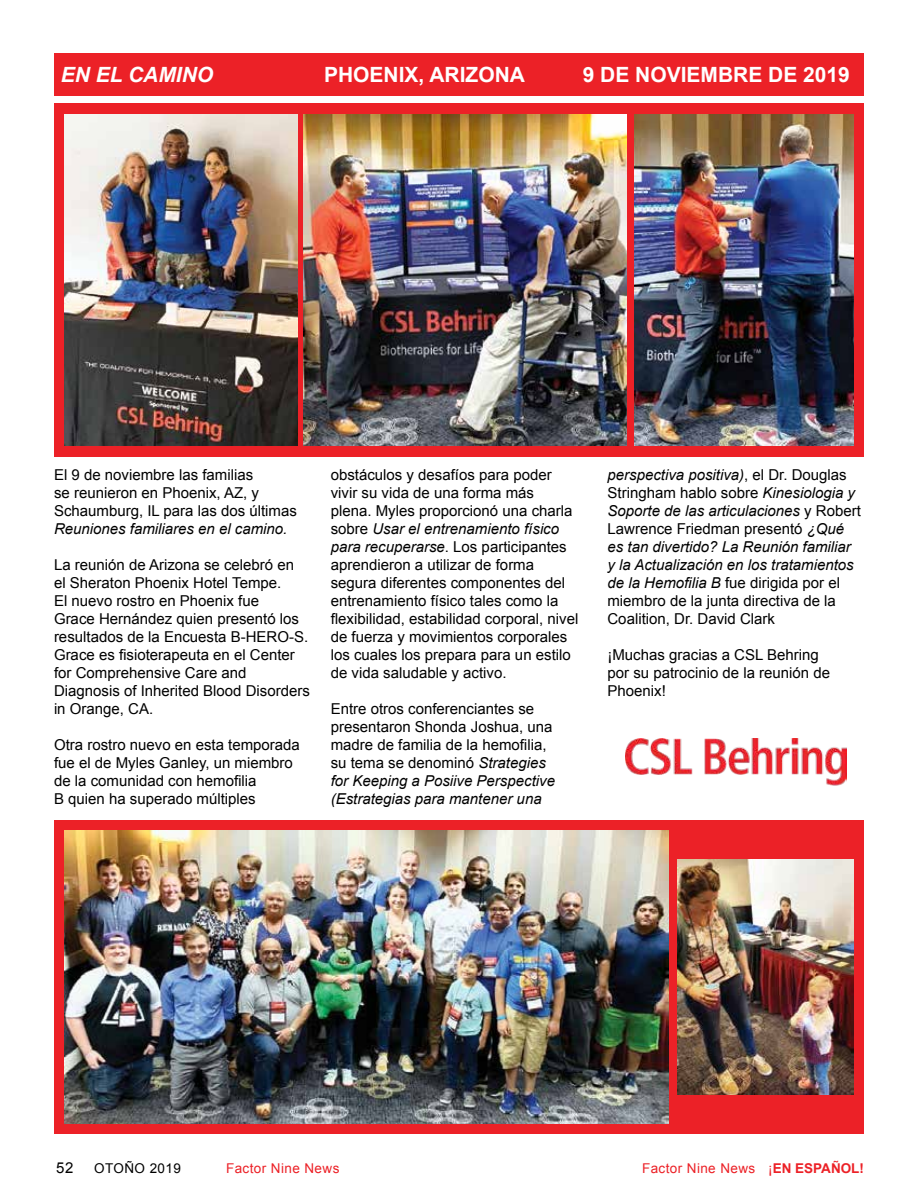
<style>
.page{position:relative;width:918px;height:1188px;background:#fff}
.page>*{position:absolute;margin:0;border:0;box-sizing:border-box;transform-origin:0 0}
.t1{font:700 21px "Arial";color:#fff}
.t2{font:italic 700 21px "Arial";color:#fff}
.t3{font:15px/18px "Arial";color:#000}
.t4{font:italic 15px/18px "Arial";color:#000}
.t5{font:13.5px "Arial";letter-spacing:.03em;color:#ec2127}
.t6{font:13.5px "Arial";letter-spacing:.03em;color:#000}
.s1{font-style:italic}
.s2{font-style:normal}
.s3{font-weight:700}
</style>
<div class="page">
<div style="left:54px;top:820px;width:810px;height:314px;background:#ec2127"></div>
<div style="left:54px;top:53px;width:810px;height:42px;background:#ec2127"></div>
<img style="left:625px;top:738px;width:221px;height:48px">
<img style="left:678px;top:859px;width:175px;height:236px">
<img style="left:65px;top:831px;width:604px;height:292px">
<div style="left:54px;top:103px;width:810px;height:354px;background:#ec2127"></div>
<img style="left:635px;top:114px;width:218px;height:332px">
<img style="left:65px;top:114px;width:233px;height:332px">
<img style="left:303px;top:114px;width:323px;height:332px">
<h1 class="t2" style="left:61px;top:61px;width:154px">EN EL CAMINO</h1>
<h1 class="t1" style="left:324px;top:61px;width:202px">PHOENIX, ARIZONA</h1>
<h1 class="t1" style="left:583px;top:61px;width:269px">9 DE NOVIEMBRE DE 2019</h1>
<p class="t3" style="left:54px;top:466px;width:244px">El 9 de noviembre las familias<br>se reunieron en Phoenix, AZ, y<br>Schaumburg, IL para las dos últimas</p>
<p class="t4" style="left:54px;top:520px;width:235px">Reuniones familiares en el camino.</p>
<p class="t3" style="left:54px;top:556px;width:257px">La reunión de Arizona se celebró en<br>el Sheraton Phoenix Hotel Tempe.<br>El nuevo rostro en Phoenix fue<br>Grace Hernández quien presentó los resultados de la Encuesta B-HERO-S.<br>Grace es fisioterapeuta en el Center for Comprehensive Care and<br>Diagnosis of Inherited Blood Disorders in Orange, CA.</p>
<p class="t3" style="left:54px;top:736px;width:247px">Otra rostro nuevo en esta temporada fue el de Myles Ganley, un miembro de la comunidad con hemofilia<br>B quien ha superado múltiples</p>
<p class="t3" style="left:331px;top:466px;width:249px">obstáculos y desafíos para poder vivir su vida de una forma más plena. Myles proporcionó una charla sobre <span class="s1">Usar el entrenamiento físico para recuperarse</span>. Los participantes aprendieron a utilizar de forma segura diferentes componentes del entrenamiento físico tales como la flexibilidad, estabilidad corporal, nivel de fuerza y movimientos corporales los cuales los prepara para un estilo de vida saludable y activo.</p>
<p class="t3" style="left:331px;top:700px;width:226px">Entre otros conferenciantes se presentaron Shonda Joshua, una madre de familia de la hemofilia, su tema se denominó <span class="s1">Strategies for Keeping a Posiive Perspective (Estrategias para mantener una</span></p>
<p class="t4" style="left:608px;top:466px;width:255px">perspectiva positiva)<span class="s2">, el Dr. Douglas Stringham hablo sobre</span> Kinesiologia y Soporte de las articulaciones <span class="s2">y Robert Lawrence Friedman presentó</span> ¿Qué es tan divertido? La Reunión familiar y la Actualización en los tratamientos de la Hemofilia B <span class="s2">fue dirigida por el miembro de la junta directiva de la Coalition, Dr. David Clark</span></p>
<p class="t3" style="left:608px;top:646px;width:224px">¡Muchas gracias a CSL Behring por su patrocinio de la reunión de<br>Phoenix!</p>
<p class="t3" style="left:56px;top:1159px;width:19px">52</p>
<p class="t6" style="left:94px;top:1159px;width:88px">OTOÑO 2019</p>
<p class="t5" style="left:226px;top:1159px;width:115px">Factor Nine News</p>
<p class="t5" style="left:642px;top:1159px;width:223px">Factor Nine News ¡<span class="s3">EN ESPAÑOL!</span></p>
</div>
